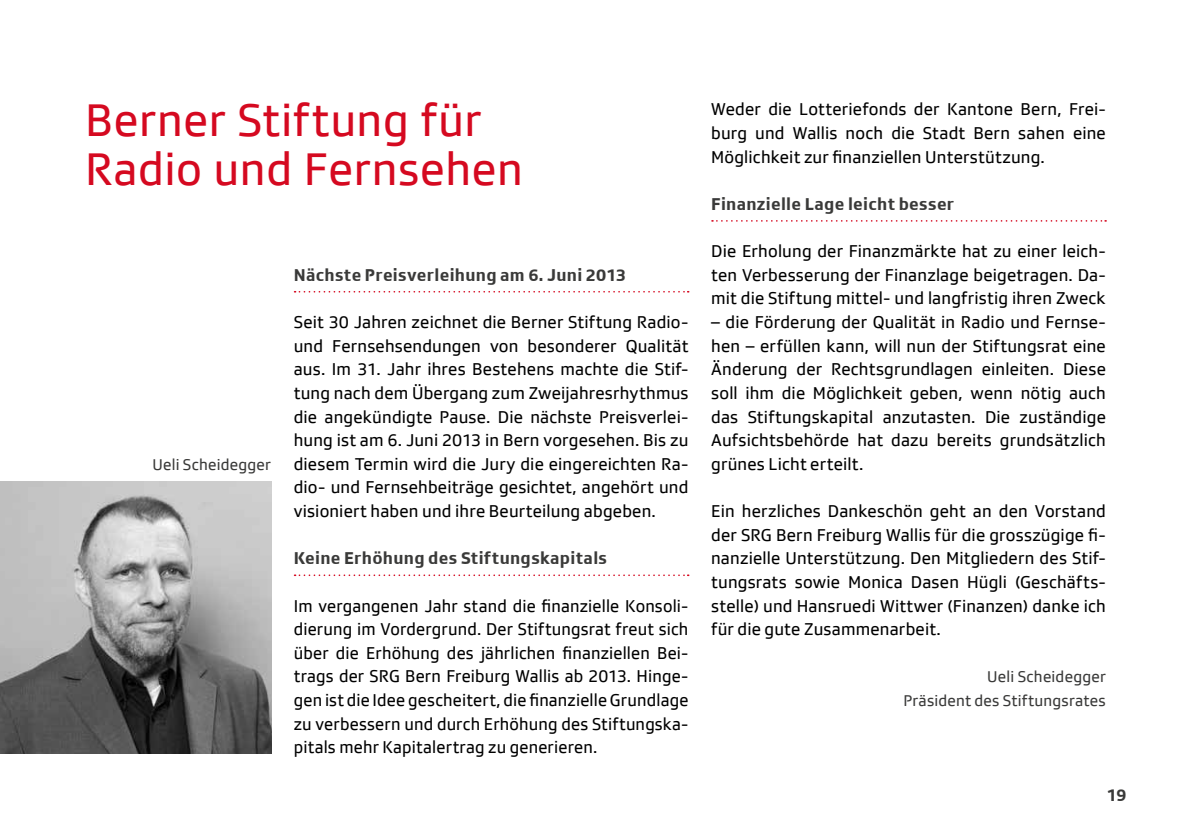
<style>
.page{position:relative;width:1191px;height:840px;background:#fff}
.page>*{position:absolute;margin:0;border:0;box-sizing:border-box;transform-origin:0 0}
.t1{font:47px/49px "SRGSSR Type";letter-spacing:.01em;color:#d50920}
.t2{font:17.6px/23.6px "SRGSSR Type";letter-spacing:.01em;color:#000;text-align:justify}
.t3{font:700 17.6px "SRGSSR Type";letter-spacing:.02em;color:#3a3a39}
.t4{font:16px/23.6px "SRGSSR Type";letter-spacing:.015em;color:#3a3a39;text-align:right}
</style>
<div class="page">
<img style="left:0;top:481px;width:271px;height:271px">
<svg style="left:294px;top:291px;width:394px;height:1px"></svg>
<svg style="left:294px;top:574px;width:394px;height:1px"></svg>
<svg style="left:712px;top:220px;width:394px;height:1px"></svg>
<h1 class="t1" style="left:85px;top:96px;width:439px">Berner Stiftung für<br>Radio und Fernsehen</h1>
<p class="t4" style="left:152px;top:452px;width:120px">Ueli Scheidegger</p>
<p class="t3" style="left:294px;top:264px;width:334px">Nächste Preisverleihung am 6. Juni 2013</p>
<p class="t2" style="left:294px;top:310px;width:396px">Seit 30 Jahren zeichnet die Berner Stiftung Radio&shy;und Fernsehsendungen von besonderer Qualität aus. Im 31. Jahr ihres Bestehens machte die Stif&shy;tung nach dem Übergang zum Zweijahresrhythmus die angekündigte Pause. Die nächste Preisverlei&shy;hung ist am 6. Juni 2013 in Bern vorgesehen. Bis zu diesem Termin wird die Jury die eingereichten Ra&shy;dio- und Fernsehbeiträge gesichtet, angehört und visioniert haben und ihre Beurteilung abgeben.</p>
<p class="t3" style="left:294px;top:547px;width:315px">Keine Erhöhung des Stiftungskapitals</p>
<p class="t2" style="left:294px;top:593px;width:396px">Im vergangenen Jahr stand die finanzielle Konsoli&shy;dierung im Vordergrund. Der Stiftungsrat freut sich über die Erhöhung des jährlichen finanziellen Bei&shy;trags der SRG Bern Freiburg Wallis ab 2013. Hinge&shy;gen ist die Idee gescheitert, die finanzielle Grundlage zu verbessern und durch Erhöhung des Stiftungska&shy;pitals mehr Kapitalertrag zu generieren.</p>
<p class="t2" style="left:711px;top:97px;width:396px">Weder die Lotteriefonds der Kantone Bern, Frei&shy;burg und Wallis noch die Stadt Bern sahen eine Möglichkeit zur finanziellen Unterstützung.</p>
<p class="t3" style="left:711px;top:193px;width:244px">Finanzielle Lage leicht besser</p>
<p class="t2" style="left:711px;top:239px;width:396px">Die Erholung der Finanzmärkte hat zu einer leich&shy;ten Verbesserung der Finanzlage beigetragen. Da&shy;mit die Stiftung mittel- und langfristig ihren Zweck</p>
<p class="t2" style="left:711px;top:310px;width:396px">– die Förderung der Qualität in Radio und Fernse&shy;hen – erfüllen kann, will nun der Stiftungsrat eine Änderung der Rechtsgrundlagen einleiten. Diese soll ihm die Möglichkeit geben, wenn nötig auch das Stiftungskapital anzutasten. Die zuständige Aufsichtsbehörde hat dazu bereits grundsätzlich grünes Licht erteilt.</p>
<p class="t2" style="left:711px;top:499px;width:396px">Ein herzliches Dankeschön geht an den Vorstand der SRG Bern Freiburg Wallis für die grosszügige fi&shy;nanzielle Unterstützung. Den Mitgliedern des Stif&shy;tungsrats sowie Monica Dasen Hügli (Geschäfts&shy;stelle) und Hansruedi Wittwer (Finanzen) danke ich für die gute Zusammenarbeit.</p>
<p class="t4" style="left:903px;top:664px;width:204px">Ueli Scheidegger<br>Präsident des Stiftungsrates</p>
<p class="t3" style="left:1106px;top:783px;width:21px">19</p>
</div>
